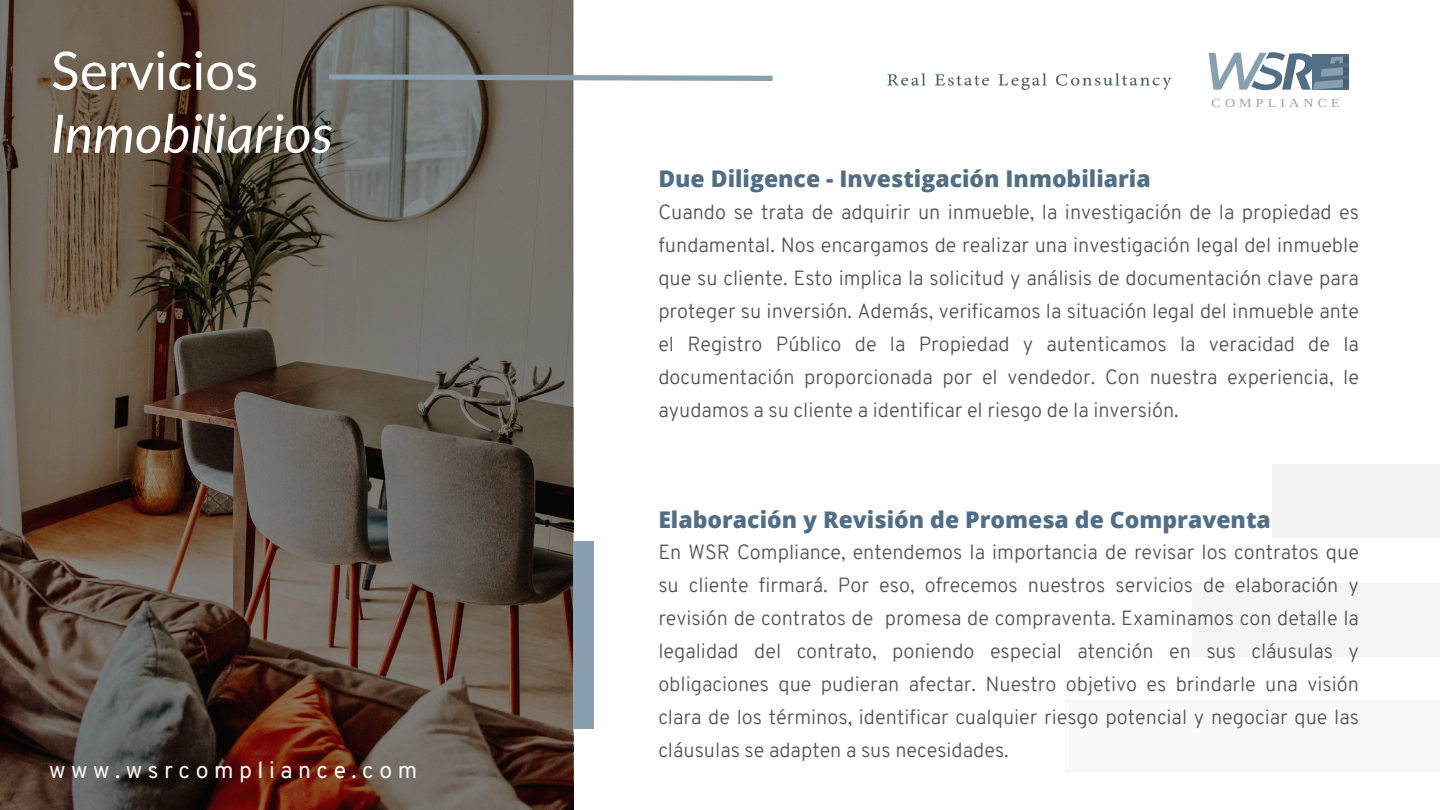
<style>
.page{position:relative;width:1440px;height:810px;background:#fff}
.page>*{position:absolute;margin:0;border:0;box-sizing:border-box;transform-origin:0 0}
.t1{font:italic 53px/63px "Lato";color:#fff}
.t2{font:800 23px "Open Sans";color:#506e85}
.t3{font:800 23px "Open Sans";color:#516e85}
.t4{font:23px "Overpass";letter-spacing:.24em;color:#f5f6f4}
.t5{font:300 20px/33px "Overpass";color:#545454;text-align:justify}
.t6{font:12.2px "Liberation Serif";letter-spacing:.3em;color:#a89e9e;scale:1.14 1}
.s1{font-style:normal}
</style>
<div class="page">
<svg style="left:1209px;top:52px;width:140px;height:38px"></svg>
<div style="left:1066px;top:699px;width:374px;height:74px;background:#f9f9f9"></div>
<div style="left:1192px;top:583px;width:248px;height:74px;background:#f5f5f5"></div>
<div style="left:1272px;top:465px;width:168px;height:73px;background:#ededed"></div>
<svg style="left:0;top:0;width:573px;height:810px;background:#5e5147"></svg>
<svg style="left:324px;top:72px;width:449px;height:12px"></svg>
<div style="left:573px;top:542px;width:21px;height:187px;background:#889faf"></div>
<img style="left:887px;top:73px;width:285px;height:16px">
<h1 class="t1" style="left:51px;top:38px;width:283px"><span class="s1">Servicios<br></span>Inmobiliarios</h1>
<p class="t4" style="left:49px;top:761px;width:369px">www.wsrcompliance.com</p>
<p class="t6" style="left:1212px;top:97px;width:114px">COMPLIANCE</p>
<p class="t3" style="left:658px;top:162px;width:494px">Due Diligence - Investigación Inmobiliaria</p>
<p class="t5" style="left:658px;top:197px;width:702px">Cuando se trata de adquirir un inmueble, la investigación de la propiedad es fundamental. Nos encargamos de realizar una investigación legal del inmueble que su cliente. Esto implica la solicitud y análisis de documentación clave para proteger su inversión. Además, verificamos la situación legal del inmueble ante el Registro Público de la Propiedad y autenticamos la veracidad de la documentación proporcionada por el vendedor. Con nuestra experiencia, le ayudamos a su cliente a identificar el riesgo de la inversión.</p>
<p class="t2" style="left:658px;top:503px;width:614px">Elaboración y Revisión de Promesa de Compraventa</p>
<p class="t5" style="left:658px;top:538px;width:702px">En WSR Compliance, entendemos la importancia de revisar los contratos que su cliente firmará. Por eso, ofrecemos nuestros servicios de elaboración y revisión de contratos de promesa de compraventa. Examinamos con detalle la legalidad del contrato, poniendo especial atención en sus cláusulas y obligaciones que pudieran afectar. Nuestro objetivo es brindarle una visión clara de los términos, identificar cualquier riesgo potencial y negociar que las cláusulas se adapten a sus necesidades.</p>
</div>
